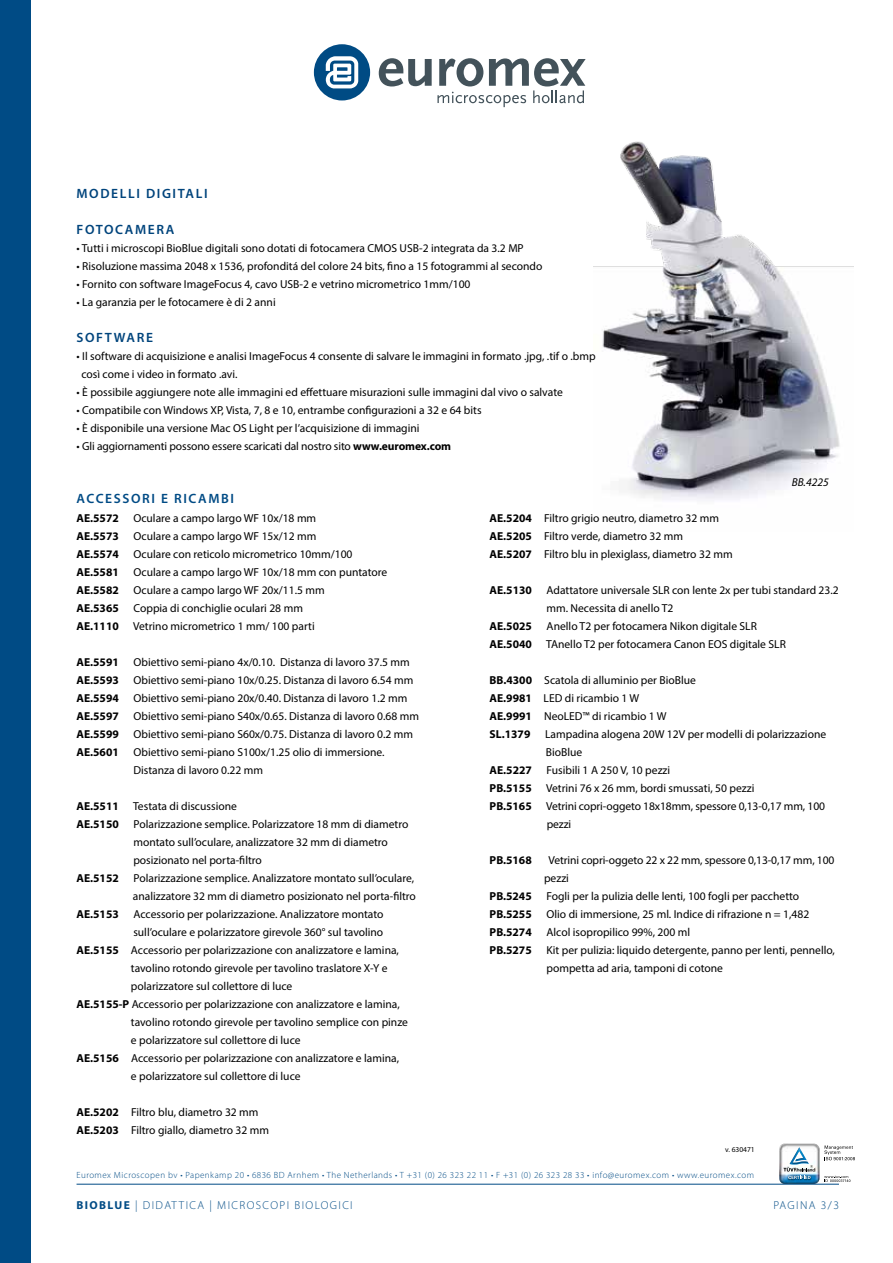
<style>
.page{position:relative;width:893px;height:1263px;background:#fff}
.page>*{position:absolute;margin:0;border:0;box-sizing:border-box;transform-origin:0 0}
.t1{font:600 13.5px "Myriad Pro";letter-spacing:.12em;color:#00447c}
.t2{font:600 13.5px "Myriad Pro";letter-spacing:.12em;color:#004b85}
.t3{font:11.55px/18px "Myriad Pro";color:#000}
.t4{font:700 11.55px "Myriad Pro";color:#000}
.t5{font:300 11.55px "Myriad Pro";letter-spacing:.12em;color:#004b85}
.t6{font:italic 11.55px "Myriad Pro";color:#000}
.t7{font:300 9px "Myriad Pro";letter-spacing:.05em;color:#004b85}
.t8{font:7.5px "Myriad Pro";color:#000}
.s1{font-weight:700}
</style>
<div class="page">
<div style="left:0;top:0;width:30px;height:1263px;background:#004b85"></div>
<svg style="left:314px;top:44px;width:56px;height:56px"></svg>
<svg style="left:379px;top:58px;width:207px;height:49px"></svg>
<img style="left:594px;top:141px;width:259px;height:360px">
<svg style="left:779px;top:1143px;width:76px;height:41px"></svg>
<hr style="left:77px;top:1184px;width:762px;height:1px;background:#004b85">
<p class="t1" style="left:77px;top:185px;width:133px">MODELLI DIGITALI</p>
<p class="t1" style="left:77px;top:221px;width:99px">FOTOCAMERA</p>
<p class="t3" style="left:77px;top:239px;width:449px">• Tutti i microscopi BioBlue digitali sono dotati di fotocamera CMOS USB-2 integrata da 3.2 MP</p>
<p class="t3" style="left:77px;top:257px;width:467px">• Risoluzione massima 2048 x 1536, profonditá del colore 24 bits, fino a 15 fotogrammi al secondo</p>
<p class="t3" style="left:77px;top:275px;width:396px">• Fornito con software ImageFocus 4, cavo USB-2 e vetrino micrometrico 1mm/100</p>
<p class="t3" style="left:77px;top:293px;width:201px">• La garanzia per le fotocamere è di 2 anni</p>
<p class="t1" style="left:77px;top:329px;width:78px">SOFTWARE</p>
<p class="t3" style="left:81px;top:347px;width:516px;text-indent:-5px">• Il software di acquisizione e analisi ImageFocus 4 consente di salvare le immagini in formato .jpg, .tif o .bmp così come i video in formato .avi.</p>
<p class="t3" style="left:77px;top:383px;width:488px">• È possibile aggiungere note alle immagini ed effettuare misurazioni sulle immagini dal vivo o salvate</p>
<p class="t3" style="left:77px;top:401px;width:407px">• Compatibile con Windows XP, Vista, 7, 8 e 10, entrambe configurazioni a 32 e 64 bits</p>
<p class="t3" style="left:77px;top:419px;width:344px">• È disponibile una versione Mac OS Light per l’acquisizione di immagini</p>
<p class="t3" style="left:77px;top:437px;width:376px">• Gli aggiornamenti possono essere scaricati dal nostro sito <span class="s1">www.euromex.com</span></p>
<p class="t6" style="left:792px;top:475px;width:38px">BB.4225</p>
<p class="t2" style="left:77px;top:490px;width:159px">ACCESSORI E RICAMBI</p>
<p class="t4" style="left:77px;top:511px;width:44px">AE.5572</p>
<p class="t3" style="left:133px;top:509px;width:184px">Oculare a campo largo WF 10x/18 mm</p>
<p class="t4" style="left:77px;top:529px;width:44px">AE.5573</p>
<p class="t3" style="left:134px;top:527px;width:184px">Oculare a campo largo WF 15x/12 mm</p>
<p class="t4" style="left:77px;top:547px;width:44px">AE.5574</p>
<p class="t3" style="left:134px;top:545px;width:220px">Oculare con reticolo micrometrico 10mm/100</p>
<p class="t4" style="left:77px;top:565px;width:44px">AE.5581</p>
<p class="t3" style="left:134px;top:563px;width:255px">Oculare a campo largo WF 10x/18 mm con puntatore</p>
<p class="t4" style="left:77px;top:583px;width:44px">AE.5582</p>
<p class="t3" style="left:134px;top:581px;width:193px">Oculare a campo largo WF 20x/11.5 mm</p>
<p class="t4" style="left:77px;top:601px;width:44px">AE.5365</p>
<p class="t3" style="left:77px;top:599px;width:240px;text-indent:57px">Coppia di conchiglie oculari 28 mm<br><span class="s1">AE.1110</span> Vetrino micrometrico 1 mm/ 100 parti</p>
<p class="t4" style="left:77px;top:655px;width:44px">AE.5591</p>
<p class="t3" style="left:134px;top:653px;width:278px">Obiettivo semi-piano 4x/0.10. Distanza di lavoro 37.5 mm</p>
<p class="t4" style="left:77px;top:673px;width:44px">AE.5593</p>
<p class="t3" style="left:134px;top:671px;width:281px">Obiettivo semi-piano 10x/0.25. Distanza di lavoro 6.54 mm</p>
<p class="t4" style="left:77px;top:691px;width:44px">AE.5594</p>
<p class="t3" style="left:134px;top:689px;width:275px">Obiettivo semi-piano 20x/0.40. Distanza di lavoro 1.2 mm</p>
<p class="t4" style="left:77px;top:709px;width:44px">AE.5597</p>
<p class="t3" style="left:134px;top:707px;width:287px">Obiettivo semi-piano S40x/0.65. Distanza di lavoro 0.68 mm</p>
<p class="t4" style="left:77px;top:727px;width:44px">AE.5599</p>
<p class="t3" style="left:134px;top:725px;width:281px">Obiettivo semi-piano S60x/0.75. Distanza di lavoro 0.2 mm</p>
<p class="t4" style="left:77px;top:745px;width:44px">AE.5601</p>
<p class="t3" style="left:133px;top:743px;width:253px">Obiettivo semi-piano S100x/1.25 olio di immersione.<br>Distanza di lavoro 0.22 mm</p>
<p class="t3" style="left:77px;top:797px;width:162px"><span class="s1">AE.5511</span> Testata di discussione<br><span class="s1">AE.5150</span></p>
<p class="t3" style="left:133px;top:815px;width:276px">Polarizzazione semplice. Polarizzatore 18 mm di diametro montato sull’oculare, analizzatore 32 mm di diametro posizionato nel porta-filtro</p>
<p class="t4" style="left:77px;top:870px;width:44px">AE.5152</p>
<p class="t3" style="left:133px;top:869px;width:285px">Polarizzazione semplice. Analizzatore montato sull’oculare, analizzatore 32 mm di diametro posizionato nel porta-filtro</p>
<p class="t4" style="left:77px;top:906px;width:44px">AE.5153</p>
<p class="t3" style="left:134px;top:905px;width:251px">Accessorio per polarizzazione. Analizzatore montato</p>
<p class="t3" style="left:133px;top:923px;width:251px">sull’oculare e polarizzatore girevole 360° sul tavolino</p>
<p class="t3" style="left:77px;top:941px;width:324px"><span class="s1">AE.5155</span> Accessorio per polarizzazione con analizzatore e lamina,</p>
<p class="t3" style="left:131px;top:959px;width:258px">tavolino rotondo girevole per tavolino traslatore X-Y e</p>
<p class="t3" style="left:131px;top:977px;width:163px">polarizzatore sul collettore di luce</p>
<p class="t3" style="left:77px;top:995px;width:325px"><span class="s1">AE.5155-P</span> Accessorio per polarizzazione con analizzatore e lamina,</p>
<p class="t3" style="left:131px;top:1013px;width:279px">tavolino rotondo girevole per tavolino semplice con pinze</p>
<p class="t3" style="left:131px;top:1031px;width:171px">e polarizzatore sul collettore di luce</p>
<p class="t3" style="left:77px;top:1049px;width:324px"><span class="s1">AE.5156</span> Accessorio per polarizzazione con analizzatore e lamina,</p>
<p class="t3" style="left:131px;top:1067px;width:171px">e polarizzatore sul collettore di luce</p>
<p class="t3" style="left:77px;top:1103px;width:194px"><span class="s1">AE.5202</span> Filtro blu, diametro 32 mm<br><span class="s1">AE.5203</span> Filtro giallo, diametro 32 mm</p>
<p class="t3" style="left:490px;top:509px;width:244px"><span class="s1">AE.5204</span> Filtro grigio neutro, diametro 32 mm<br><span class="s1">AE.5205</span> Filtro verde, diametro 32 mm<br><span class="s1">AE.5207</span> Filtro blu in plexiglass, diametro 32 mm</p>
<p class="t4" style="left:490px;top:582px;width:44px">AE.5130</p>
<p class="t3" style="left:546px;top:581px;width:294px">Adattatore universale SLR con lente 2x per tubi standard 23.2 mm. Necessita di anello T2</p>
<p class="t4" style="left:490px;top:618px;width:44px">AE.5025</p>
<p class="t3" style="left:490px;top:617px;width:298px;text-indent:57px">Anello T2 per fotocamera Nikon digitale SLR<br><span class="s1">AE.5040</span> TAnello T2 per fotocamera Canon EOS digitale SLR</p>
<p class="t3" style="left:490px;top:671px;width:208px"><span class="s1">BB.4300</span> Scatola di alluminio per BioBlue<br><span class="s1">AE.9981</span> LED di ricambio 1 W<br><span class="s1">AE.9991</span> NeoLED™ di ricambio 1 W<br><span class="s1">SL.1379</span></p>
<p class="t3" style="left:545px;top:725px;width:283px">Lampadina alogena 20W 12V per modelli di polarizzazione<br>BioBlue</p>
<p class="t4" style="left:490px;top:762px;width:44px">AE.5227</p>
<p class="t3" style="left:547px;top:761px;width:125px">Fusibili 1 A 250 V, 10 pezzi</p>
<p class="t3" style="left:490px;top:779px;width:266px"><span class="s1">PB.5155</span> Vetrini 76 x 26 mm, bordi smussati, 50 pezzi</p>
<p class="t3" style="left:490px;top:797px;width:337px"><span class="s1">PB.5165</span> Vetrini copri-oggeto 18x18mm, spessore 0,13-0,17 mm, 100</p>
<p class="t3" style="left:547px;top:815px;width:26px">pezzi</p>
<p class="t4" style="left:490px;top:852px;width:44px">PB.5168</p>
<p class="t3" style="left:544px;top:851px;width:292px;text-indent:4px">Vetrini copri-oggeto 22 x 22 mm, spessore 0,13-0,17 mm, 100 pezzi</p>
<p class="t4" style="left:490px;top:889px;width:44px">PB.5245</p>
<p class="t3" style="left:546px;top:887px;width:254px">Fogli per la pulizia delle lenti, 100 fogli per pacchetto</p>
<p class="t4" style="left:490px;top:907px;width:44px">PB.5255</p>
<p class="t3" style="left:546px;top:905px;width:264px">Olio di immersione, 25 ml. Indice di rifrazione n = 1,482</p>
<p class="t4" style="left:490px;top:925px;width:44px">PB.5274</p>
<p class="t3" style="left:546px;top:923px;width:145px">Alcol isopropilico 99%, 200 ml</p>
<p class="t4" style="left:490px;top:943px;width:44px">PB.5275</p>
<p class="t3" style="left:546px;top:941px;width:290px">Kit per pulizia: liquido detergente, panno per lenti, pennello, pompetta ad aria, tamponi di cotone</p>
<p class="t8" style="left:725px;top:1145px;width:31px">v. 630471</p>
<p class="t7" style="left:77px;top:1169px;width:679px">Euromex Microscopen bv • Papenkamp 20 • 6836 BD Arnhem • The Netherlands • T +31 (0) 26 323 22 11 • F +31 (0) 26 323 28 33 • info@euromex.com • www.euromex.com</p>
<p class="t5" style="left:77px;top:1198px;width:278px"><span class="s1">BIOBLUE</span> | DIDATTICA | MICROSCOPI BIOLOGICI</p>
<p class="t5" style="left:774px;top:1198px;width:67px">PAGINA 3/3</p>
</div>
